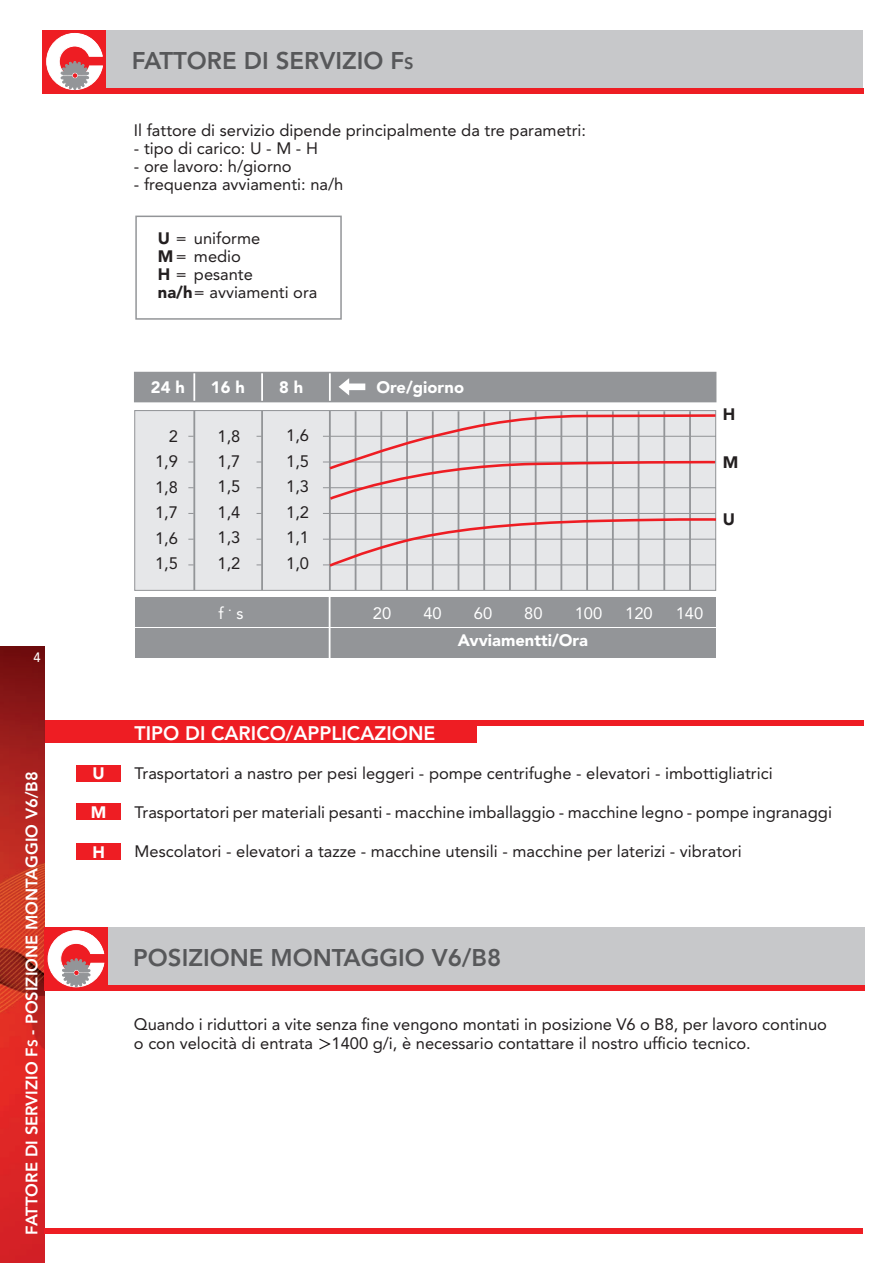
<style>
.page{position:relative;width:893px;height:1263px;background:#fff}
.page>*{position:absolute;margin:0;border:0;box-sizing:border-box;transform-origin:0 0}
.t1{font:800 24px "Avenir LT Std";color:#57585a}
.t2{font:800 19.5px "Avenir LT Std";color:#fff}
.t3{font:16.5px/25.5px "Avenir LT Std";color:#231f20;text-align:justify}
.t4{font:800 16.5px "Avenir LT Std";color:#fff}
.t5{font:900 16.5px "Avenir LT Std";color:#fff}
.t6{font:16.5px "Avenir LT Std";color:#fff}
.t7{font:900 16.5px "Avenir LT Std";color:#231f20}
.t8{font:500 13.5px "Avenir LT Std";color:#fff;scale:.95 1}
.s1{font-size:13.5px}
.s2{font-size:16.5px}
.s3{font-weight:900}
</style>
<div class="page">
<div style="left:40px;top:721px;width:437px;height:22px;background:#ee1d23"></div>
<div style="left:108px;top:721px;width:755px;height:5px;background:#ee1d23"></div>
<img style="left:0;top:646px;width:45px;height:617px">
<div style="left:43px;top:30px;width:820px;height:64px;background:#c7c8ca"></div>
<div style="left:43px;top:30px;width:63px;height:64px;background:#ee1d23"></div>
<svg style="left:46px;top:33px;width:57px;height:57px"></svg>
<div style="left:106px;top:88px;width:757px;height:6px;background:#ee1d23"></div>
<div style="left:44px;top:927px;width:821px;height:64px;background:#c7c8ca"></div>
<div style="left:44px;top:927px;width:64px;height:64px;background:#ee1d23"></div>
<svg style="left:47px;top:930px;width:58px;height:58px"></svg>
<div style="left:107px;top:986px;width:758px;height:5px;background:#ee1d23"></div>
<div style="left:45px;top:1228px;width:818px;height:5px;background:#ee1d23"></div>
<div style="left:135px;top:216px;width:207px;height:104px;border:2px solid #939598"></div>
<div style="left:134px;top:410px;width:583px;height:181px;background:#e6e7e9"></div>
<div style="left:135px;top:372px;width:581px;height:30px;background:#939598"></div>
<hr style="left:193px;top:372px;width:2px;height:30px;background:#fff">
<hr style="left:261px;top:372px;width:2px;height:30px;background:#fff">
<hr style="left:329px;top:372px;width:2px;height:30px;background:#fff">
<hr style="left:193px;top:411px;width:2px;height:179px;background:#939598">
<hr style="left:261px;top:411px;width:2px;height:179px;background:#939598">
<hr style="left:329px;top:411px;width:2px;height:179px;background:#939598">
<hr style="left:355px;top:411px;width:1px;height:179px;background:#939598">
<hr style="left:380px;top:411px;width:2px;height:179px;background:#939598">
<hr style="left:406px;top:411px;width:2px;height:179px;background:#939598">
<hr style="left:432px;top:411px;width:2px;height:179px;background:#939598">
<hr style="left:458px;top:411px;width:1px;height:179px;background:#939598">
<hr style="left:483px;top:411px;width:2px;height:179px;background:#939598">
<hr style="left:509px;top:411px;width:2px;height:179px;background:#939598">
<hr style="left:535px;top:411px;width:2px;height:179px;background:#939598">
<hr style="left:560px;top:411px;width:2px;height:179px;background:#939598">
<hr style="left:586px;top:411px;width:2px;height:179px;background:#939598">
<hr style="left:612px;top:411px;width:2px;height:179px;background:#939598">
<hr style="left:638px;top:411px;width:1px;height:179px;background:#939598">
<hr style="left:663px;top:411px;width:2px;height:179px;background:#939598">
<hr style="left:689px;top:411px;width:2px;height:179px;background:#939598">
<div style="left:135px;top:597px;width:581px;height:30px;background:#939598"></div>
<hr style="left:329px;top:597px;width:1px;height:30px;background:#fff">
<svg style="left:339px;top:378px;width:26px;height:17px"></svg>
<svg style="left:327px;top:413px;width:390px;height:155px;background:#ddd4d6"></svg>
<div style="left:135px;top:628px;width:581px;height:29px;background:#939598"></div>
<svg style="left:329px;top:628px;width:1px;height:29px"></svg>
<div style="left:76px;top:765px;width:45px;height:17px;background:#ee1d23"></div>
<div style="left:76px;top:803px;width:45px;height:17px;background:#ee1d23"></div>
<div style="left:76px;top:843px;width:45px;height:17px;background:#ee1d23"></div>
<svg style="left:319px;top:1038px;width:12px;height:12px"></svg>
<p class="t8" style="left:33px;top:650px;width:9px">4</p>
<p class="t4" style="left:22px;top:1234px;width:464px;rotate:-90deg">FATTORE DI SERVIZIO F<span class="s1">S</span> - POSIZIONE MONTAGGIO V6/B8</p>
<h1 class="t1" style="left:132px;top:46px;width:283px">FATTORE DI SERVIZIO F<span class="s2">S</span></h1>
<p class="t3" style="left:134px;top:118px;width:454px">Il fattore di servizio dipende principalmente da tre parametri:</p>
<p class="t3" style="left:134px;top:136px;width:185px">- tipo di carico: U - M - H</p>
<p class="t3" style="left:134px;top:154px;width:159px">- ore lavoro: h/giorno</p>
<p class="t3" style="left:134px;top:172px;width:211px">- frequenza avviamenti: na/h</p>
<p class="t3" style="left:158px;top:230px;width:161px;line-height:18px;text-align:left"><span class="s3">U</span> = uniforme<br><span class="s3">M</span> = medio<br><span class="s3">H</span> = pesante<br><span class="s3">na/h</span> = avviamenti ora</p>
<p class="t5" style="left:151px;top:378px;width:35px">24 h</p>
<p class="t5" style="left:211px;top:378px;width:35px">16 h</p>
<p class="t5" style="left:279px;top:378px;width:26px">8 h</p>
<p class="t5" style="left:376px;top:378px;width:89px">Ore/giorno</p>
<p class="t3" style="left:155px;top:423px;width:24px;text-indent:14px">2<br>1,9<br>1,8<br>1,7<br>1,6<br>1,5</p>
<p class="t3" style="left:218px;top:423px;width:24px">1,8<br>1,7<br>1,5<br>1,4<br>1,3<br>1,2</p>
<p class="t3" style="left:286px;top:423px;width:24px">1,6<br>1,5<br>1,3<br>1,2<br>1,1<br>1,0</p>
<p class="t6" style="left:218px;top:603px;width:27px">f <sup>.</sup> s</p>
<p class="t6" style="left:373px;top:604px;width:20px">20</p>
<p class="t6" style="left:423px;top:604px;width:20px">40</p>
<p class="t6" style="left:474px;top:604px;width:20px">60</p>
<p class="t6" style="left:524px;top:604px;width:20px">80</p>
<p class="t6" style="left:575px;top:604px;width:29px">100</p>
<p class="t6" style="left:625px;top:604px;width:29px">120</p>
<p class="t6" style="left:676px;top:604px;width:29px">140</p>
<p class="t5" style="left:458px;top:630px;width:132px">Avviamentti/Ora</p>
<p class="t7" style="left:723px;top:405px;width:14px">H</p>
<p class="t7" style="left:723px;top:452px;width:17px">M</p>
<p class="t7" style="left:723px;top:509px;width:14px">U</p>
<p class="t5" style="left:93px;top:764px;width:14px">U</p>
<p class="t5" style="left:91px;top:802px;width:17px">M</p>
<p class="t5" style="left:92px;top:842px;width:14px">H</p>
<p class="t2" style="left:135px;top:722px;width:302px">TIPO DI CARICO/APPLICAZIONE</p>
<p class="t3" style="left:135px;top:761px;width:639px">Trasportatori a nastro per pesi leggeri - pompe centrifughe - elevatori - imbottigliatrici</p>
<p class="t3" style="left:135px;top:800px;width:699px">Trasportatori per materiali pesanti - macchine imballaggio - macchine legno - pompe ingranaggi</p>
<p class="t3" style="left:135px;top:839px;width:609px">Mescolatori - elevatori a tazze - macchine utensili - macchine per laterizi - vibratori</p>
<h1 class="t1" style="left:133px;top:943px;width:369px">POSIZIONE MONTAGGIO V6/B8</h1>
<p class="t3" style="left:134px;top:1014px;width:695px;line-height:19.5px">Quando i riduttori a vite senza fine vengono montati in posizione V6 o B8, per lavoro continuo o con velocità di entrata 1400 g/i, è necessario contattare il nostro ufficio tecnico.</p>
</div>
